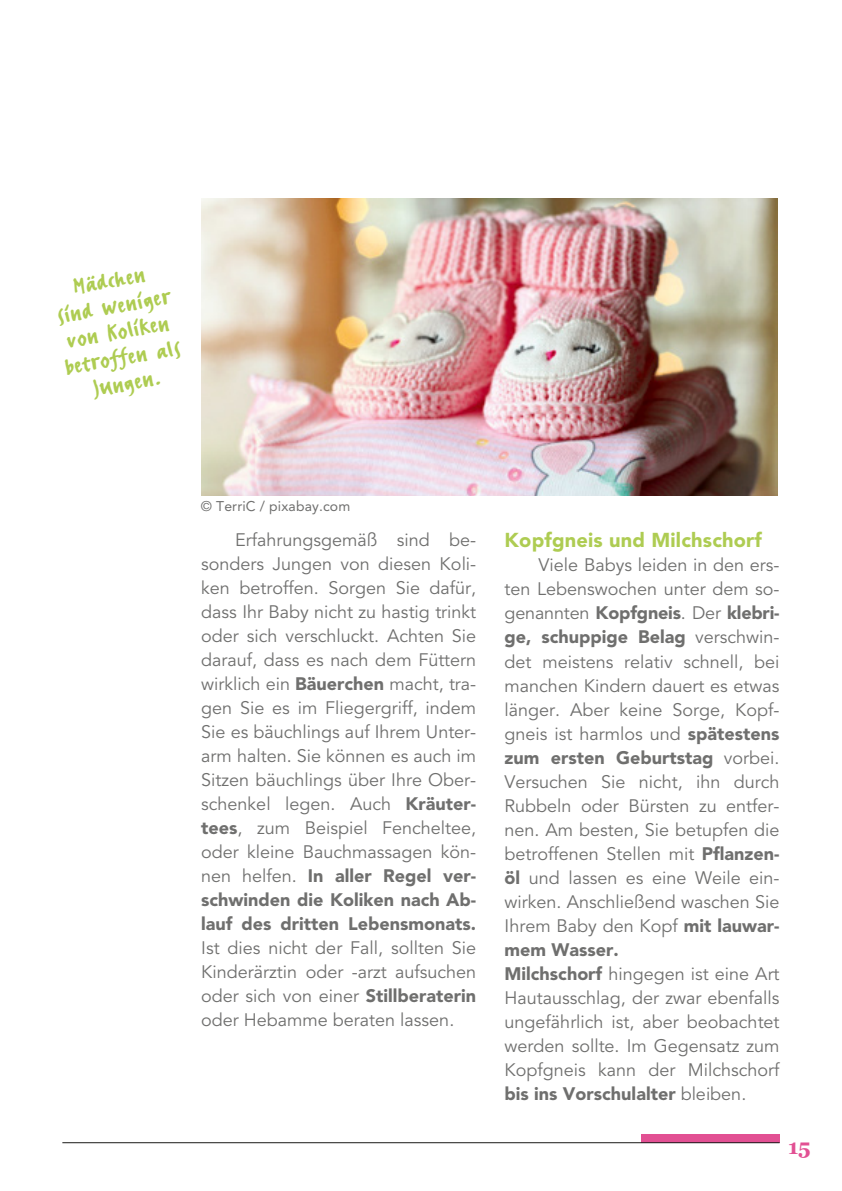
<style>
.page{position:relative;width:842px;height:1191px;background:#fff}
.page>*{position:absolute;margin:0;border:0;box-sizing:border-box;transform-origin:0 0}
.t1{font:28px/26px "FF Erikrighthand";color:#aecc52;text-align:center}
.t2{font:700 21px "Georgia";color:#e25093}
.t3{font:900 20px "Avenir";letter-spacing:.01em;color:#aecc52}
.t4{font:18px/24px "Avenir";color:#6f6f6e;text-align:justify}
.t5{font:14px "Avenir Roman";letter-spacing:.01em;color:#6f6f6e}
.s1{font-weight:900}
</style>
<div class="page">
<div style="left:641px;top:1134px;width:139px;height:8px;background:#e25093"></div>
<hr style="left:62px;top:1142px;width:718px;height:1px;background:#1a1a18">
<img style="left:201px;top:198px;width:577px;height:297px">
<h1 class="t1" style="left:49px;top:277px;width:118px;rotate:-10deg">Mädchen<br>sind weniger von Koliken betroffen als<br>Jungen.</h1>
<p class="t5" style="left:201px;top:498px;width:151px">© TerriC / pixabay.com</p>
<p class="t4" style="left:201px;top:528px;width:276px;text-indent:34px">Erfahrungsgemäß sind be&shy;sonders Jungen von diesen Koli&shy;ken betroffen. Sorgen Sie dafür, dass Ihr Baby nicht zu hastig trinkt oder sich verschluckt. Achten Sie darauf, dass es nach dem Füttern wirklich ein <span class="s1">Bäuerchen</span> macht, tra&shy;gen Sie es im Fliegergriff, indem Sie es bäuchlings auf Ihrem Unter&shy;arm halten. Sie können es auch im Sitzen bäuchlings über Ihre Ober&shy;schenkel legen. Auch <span class="s1">Kräuter&shy;tees</span>, zum Beispiel Fencheltee, oder kleine Bauchmassagen kön&shy;nen helfen. <span class="s1">In aller Regel ver&shy;schwinden die Koliken nach Ab&shy;lauf des dritten Lebensmonats.</span></p>
<p class="t4" style="left:201px;top:936px;width:276px">Ist dies nicht der Fall, sollten Sie Kinderärztin oder -arzt aufsuchen oder sich von einer <span class="s1">Stillberaterin </span>oder Hebamme beraten lassen.</p>
<p class="t3" style="left:505px;top:528px;width:259px">Kopfgneis und Milchschorf</p>
<p class="t4" style="left:505px;top:554px;width:276px;text-align:left;text-indent:34px">Viele Babys leiden in den ers&shy;ten Lebenswochen unter dem so&shy;genannten <span class="s1">Kopfgneis</span>. Der <span class="s1">klebri&shy;ge, schuppige Belag</span> verschwin&shy;det meistens relativ schnell, bei manchen Kindern dauert es etwas länger. Aber keine Sorge, Kopf&shy;gneis ist harmlos und <span class="s1">spätestens zum ersten Geburtstag</span> vorbei.<br>Versuchen Sie nicht, ihn durch<br>Rubbeln oder Bürsten zu entfer&shy;nen. Am besten, Sie betupfen die betroffenen Stellen mit <span class="s1">Pflanzen&shy;öl</span> und lassen es eine Weile ein&shy;wirken. Anschließend waschen Sie<br>Ihrem Baby den Kopf <span class="s1">mit lauwar&shy;mem Wasser.<br>Milchschorf</span> hingegen ist eine Art<br>Hautausschlag, der zwar ebenfalls ungefährlich ist, aber beobachtet werden sollte. Im Gegensatz zum<br>Kopfgneis kann der Milchschorf <span class="s1">bis ins Vorschulalter</span> bleiben.</p>
<p class="t2" style="left:788px;top:1131px;width:24px">15</p>
</div>
